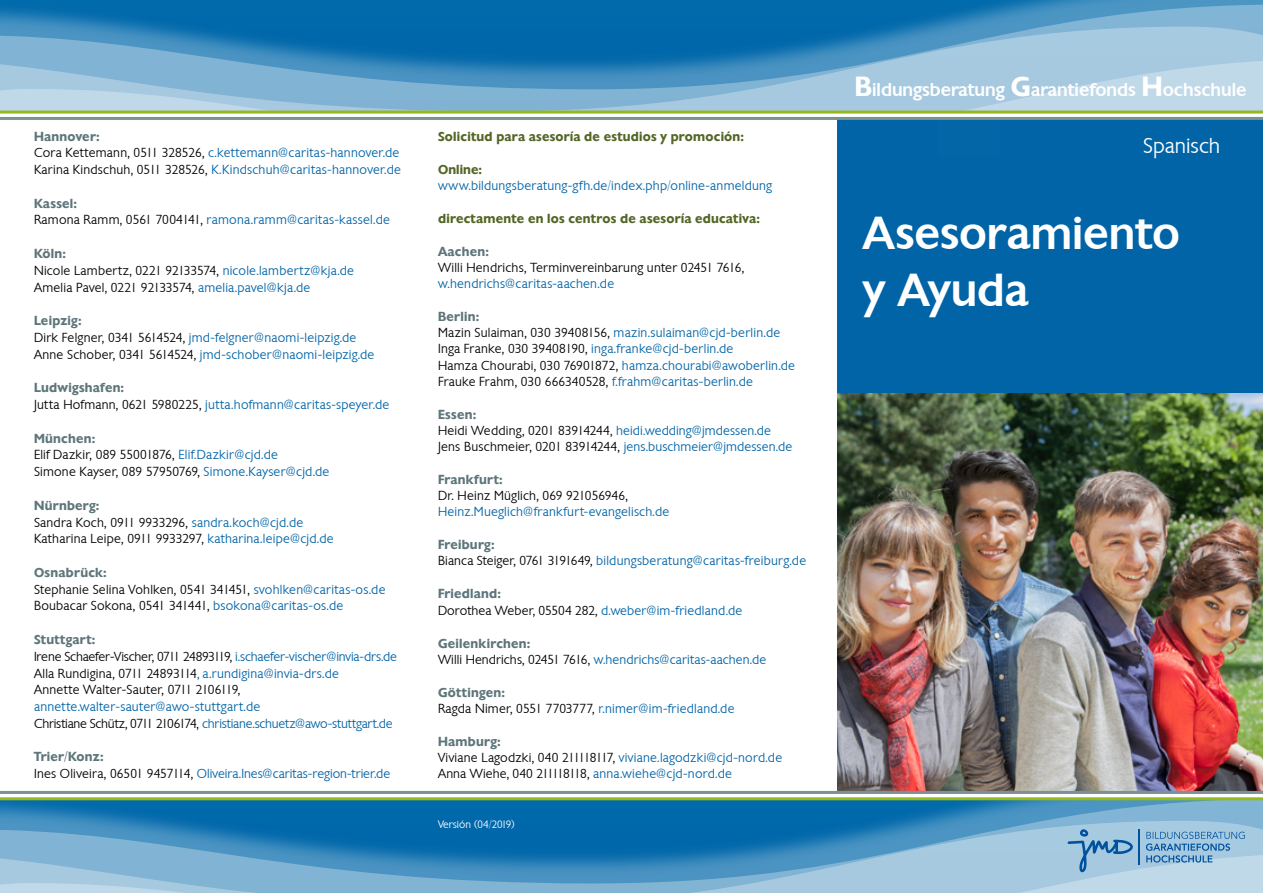
<style>
.page{position:relative;width:1263px;height:893px;background:#fff}
.page>*{position:absolute;margin:0;border:0;box-sizing:border-box;transform-origin:0 0}
.t1{font:500 45px/57px "Chantilly";letter-spacing:-.005em;color:#fff}
.t2{font:300 21px "Chantilly";color:#fff}
.t3{font:500 18px "Chantilly";color:#fff}
.t4{font:300 12.75px/16.6px "Chantilly";letter-spacing:.015em;color:#0064a7}
.t5{font:300 12.75px/16.6px "Chantilly";letter-spacing:.015em;color:#000}
.t6{font:300 12.75px/16.6px "Chantilly";letter-spacing:-.01em;color:#000}
.t7{font:300 12.75px/16.6px "Chantilly";letter-spacing:-.01em;color:#0064a7}
.t8{font:600 12.75px "Chantilly";letter-spacing:.02em;color:#536626}
.t9{font:600 12.75px "Chantilly";letter-spacing:.025em;color:#5e767b}
.t10{font:300 10.5px "Chantilly";color:#fff}
.s1{font-weight:600;color:#5e767b}
.s2{color:#000}
.s3{color:#0064a7}
.s4{font-weight:600;font-size:27px}
</style>
<div class="page">
<img style="left:0;top:800px;width:1263px;height:93px">
<img style="left:0;top:0;width:1263px;height:111px">
<img style="left:838px;top:392px;width:425px;height:399px">
<div style="left:838px;top:118px;width:425px;height:274px;background:#0064a7"></div>
<hr style="left:0;top:797px;width:1263px;height:3px;background:#93b91b">
<hr style="left:0;top:791px;width:1263px;height:3px;background:#7b9196">
<svg style="left:1146px;top:832px;width:99px;height:31px;background:#85b1d2"></svg>
<svg style="left:1067px;top:829px;width:66px;height:43px;background:#88b4d4"></svg>
<hr style="left:1138px;top:829px;width:2px;height:36px;background:#00519e">
<hr style="left:0;top:111px;width:1263px;height:3px;background:#93b91b">
<hr style="left:0;top:117px;width:1263px;height:3px;background:#7b9196">
<div style="left:938px;top:118px;width:61px;height:38px;background:#0366a7"></div>
<p class="t4" style="left:34px;top:128px;width:368px"><span class="s1">Hannover:<br></span><span class="s2">Cora Kettemann, 0511 328526,</span> c.kettemann@caritas-hannover.de<br><span class="s2">Karina Kindschuh, 0511 328526,</span> K.Kindschuh@caritas-hannover.de</p>
<p class="t4" style="left:34px;top:195px;width:357px"><span class="s1">Kassel:<br></span><span class="s2">Ramona Ramm, 0561 7004141,</span> ramona.ramm@caritas-kassel.de</p>
<p class="t5" style="left:34px;top:245px;width:321px"><span class="s1">Köln:<br></span>Nicole Lambertz, 0221 92133574, <span class="s3">nicole.lambertz@kja.de<br></span>Amelia Pavel, 0221 92133574, <span class="s3">amelia.pavel@kja.de</span></p>
<p class="t4" style="left:34px;top:312px;width:342px"><span class="s1">Leipzig:<br></span><span class="s2">Dirk Felgner, 0341 5614524,</span> jmd-felgner@naomi-leipzig.de<br><span class="s2">Anne Schober, 0341 5614524,</span> jmd-schober@naomi-leipzig.de</p>
<p class="t4" style="left:34px;top:379px;width:357px"><span class="s1">Ludwigshafen:<br></span><span class="s2">Jutta Hofmann, 0621 5980225,</span> jutta.hofmann@caritas-speyer.de</p>
<p class="t5" style="left:34px;top:430px;width:297px"><span class="s1">München:<br></span>Elif Dazkir, 089 55001876, <span class="s3">Elif.Dazkir@cjd.de<br></span>Simone Kayser, 089 57950769, <span class="s3">Simone.Kayser@cjd.de</span></p>
<p class="t5" style="left:34px;top:497px;width:301px"><span class="s1">Nürnberg:<br></span>Sandra Koch, 0911 9933296, <span class="s3">sandra.koch@cjd.de<br></span>Katharina Leipe, 0911 9933297, <span class="s3">katharina.leipe@cjd.de</span></p>
<p class="t5" style="left:34px;top:564px;width:353px"><span class="s1">Osnabrück:<br></span>Stephanie Selina Vohlken, 0541 341451, <span class="s3">svohlken@caritas-os.de<br></span>Boubacar Sokona, 0541 341441, <span class="s3">bsokona@caritas-os.de</span></p>
<p class="t6" style="left:34px;top:631px;width:364px"><span class="s1">Stuttgart:<br></span>Irene Schaefer-Vischer, 0711 24893119, <span class="s3">i.schaefer-vischer@invia-drs.de </span>Alla Rundigina, 0711 24893114<span class="s3">, a.rundigina@invia-drs.de<br></span>Annette Walter-Sauter, 0711 2106119,</p>
<p class="t7" style="left:34px;top:698px;width:360px">annette.walter-sauter@awo-stuttgart.de<br><span class="s2">Christiane Schütz, 0711 2106174,</span> christiane.schuetz@awo-stuttgart.de</p>
<p class="t4" style="left:34px;top:748px;width:358px"><span class="s1">Trier/Konz:<br></span><span class="s2">Ines Oliveira, 06501 9457114,</span> Oliveira.Ines@caritas-region-trier.de</p>
<p class="t8" style="left:438px;top:128px;width:308px">Solicitud para asesoría de estudios y promoción:</p>
<p class="t8" style="left:438px;top:161px;width:45px">Online:</p>
<p class="t4" style="left:438px;top:177px;width:335px">www.bildungsberatung-gfh.de/index.php/online-anmeldung</p>
<p class="t8" style="left:438px;top:210px;width:324px">directamente en los centros de asesoría educativa:</p>
<p class="t9" style="left:438px;top:243px;width:52px">Aachen:</p>
<p class="t5" style="left:438px;top:259px;width:308px">Willi Hendrichs, Terminvereinbarung unter 02451 7616,</p>
<p class="t4" style="left:438px;top:275px;width:178px">w.hendrichs@caritas-aachen.de</p>
<p class="t4" style="left:438px;top:309px;width:359px;line-height:16px"><span class="s1">Berlin:<br></span><span class="s2">Mazin Sulaiman, 030 39408156,</span> mazin.sulaiman@cjd-berlin.de <span class="s2">Inga Franke, 030 39408190,</span> inga.franke@cjd-berlin.de<br><span class="s2">Hamza Chourabi, 030 76901872,</span> hamza.chourabi@awoberlin.de <span class="s2">Frauke Frahm, 030 666340528,</span> f.frahm@caritas-berlin.de</p>
<p class="t5" style="left:438px;top:406px;width:356px;line-height:16px"><span class="s1">Essen:<br></span>Heidi Wedding, 0201 83914244, <span class="s3">heidi.wedding@jmdessen.de<br></span>Jens Buschmeier, 0201 83914244, <span class="s3">jens.buschmeier@jmdessen.de</span></p>
<p class="t9" style="left:438px;top:471px;width:66px">Frankfurt:</p>
<p class="t5" style="left:438px;top:487px;width:191px">Dr. Heinz Müglich, 069 921056946,</p>
<p class="t4" style="left:438px;top:503px;width:233px">Heinz.Mueglich@frankfurt-evangelisch.de</p>
<p class="t4" style="left:438px;top:537px;width:370px;line-height:16px"><span class="s1">Freiburg:<br></span><span class="s2">Bianca Steiger, 0761 3191649,</span> bildungsberatung@caritas-freiburg.de</p>
<p class="t5" style="left:438px;top:586px;width:306px;line-height:16px"><span class="s1">Friedland:<br></span>Dorothea Weber, 05504 282, <span class="s3">d.weber@im-friedland.de</span></p>
<p class="t4" style="left:438px;top:635px;width:330px;line-height:16px"><span class="s1">Geilenkirchen:<br></span><span class="s2">Willi Hendrichs, 02451 7616,</span> w.hendrichs@caritas-aachen.de</p>
<p class="t5" style="left:438px;top:684px;width:298px;line-height:16px"><span class="s1">Göttingen:<br></span>Ragda Nimer, 0551 7703777, <span class="s3">r.nimer@im-friedland.de</span></p>
<p class="t5" style="left:438px;top:733px;width:346px;line-height:16px"><span class="s1">Hamburg:<br></span>Viviane Lagodzki, 040 211118117, <span class="s3">viviane.lagodzki@cjd-nord.de<br></span>Anna Wiehe, 040 211118118, <span class="s3">anna.wiehe@cjd-nord.de</span></p>
<p class="t10" style="left:438px;top:817px;width:78px">Versión (04/2019)</p>
<h3 class="t3" style="left:855px;top:78px;width:393px"><span class="s4">B</span>ildungsberatung <span class="s4">G</span>arantiefonds <span class="s4">H</span>ochschule</h3>
<h2 class="t2" style="left:1143px;top:132px;width:79px">Spanisch</h2>
<h1 class="t1" style="left:863px;top:204px;width:318px">Asesoramiento y Ayuda</h1>
</div>
